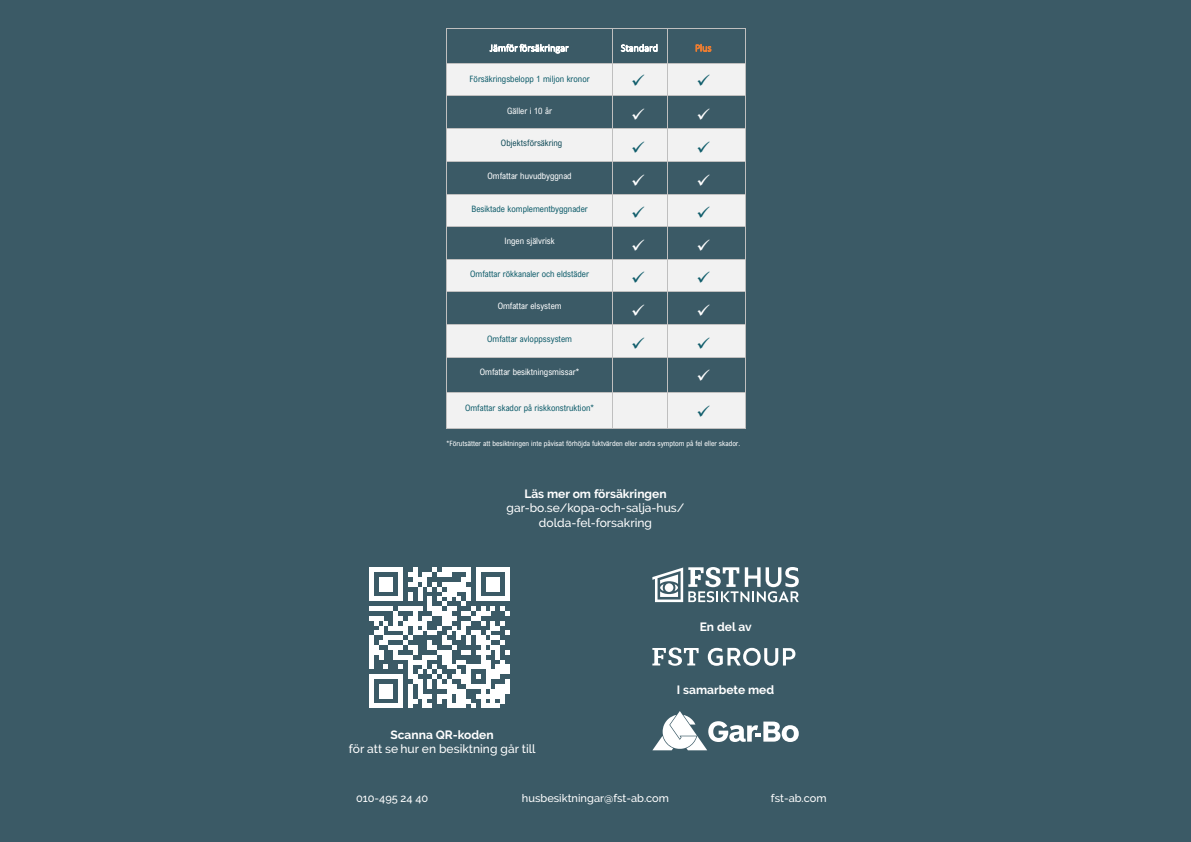
<style>
.page{position:relative;width:1191px;height:842px;background:#3b5a66}
.page>*{position:absolute;margin:0;border:0;box-sizing:border-box;transform-origin:0 0}
.t1{font:500 12px/14.4px "Raleway";color:#fff;text-align:center}
.t2{font:700 12px "Raleway";color:#fff}
.t3{font:500 11px "Raleway";color:#fff}
.t4{font:300 10.3px "Calibri";color:#fff}
.t5{font:300 10.3px "Calibri";color:#ed7d31}
.t6{font:8.8px "Arial Nova Cond";color:#115e6c}
.t7{font:8.8px "Arial Nova Cond";color:#fff}
.t8{font:8.8px "Arial Nova Cond";color:#124c59}
.t9{font:7.3px "Arial Nova Cond";color:#fff}
.s1{font-style:inherit}
</style>
<div class="page">
<svg style="left:652px;top:567px;width:146px;height:35px"></svg>
<svg style="left:652px;top:647px;width:46px;height:19px"></svg>
<svg style="left:708px;top:648px;width:87px;height:18px"></svg>
<svg style="left:652px;top:711px;width:146px;height:39px"></svg>
<svg style="left:369px;top:567px;width:141px;height:141px"></svg>
<hr style="left:447px;top:28px;width:165px;height:1px;background:#bfbfbf">
<hr style="left:612px;top:28px;width:56px;height:1px;background:#bfbfbf">
<hr style="left:668px;top:28px;width:77px;height:1px;background:#bfbfbf">
<hr style="left:446px;top:29px;width:1px;height:34px;background:#bfbfbf">
<hr style="left:612px;top:29px;width:1px;height:34px;background:#bfbfbf">
<hr style="left:668px;top:29px;width:1px;height:34px;background:#bfbfbf">
<hr style="left:745px;top:29px;width:1px;height:34px;background:#bfbfbf">
<div style="left:447px;top:64px;width:165px;height:32px;background:#f2f2f2"></div>
<div style="left:612px;top:64px;width:56px;height:32px;background:#f2f2f2"></div>
<div style="left:668px;top:64px;width:77px;height:32px;background:#f2f2f2"></div>
<hr style="left:447px;top:63px;width:165px;height:1px;background:#bfbfbf">
<hr style="left:612px;top:63px;width:56px;height:1px;background:#bfbfbf">
<hr style="left:668px;top:63px;width:77px;height:1px;background:#bfbfbf">
<hr style="left:446px;top:64px;width:1px;height:32px;background:#bfbfbf">
<hr style="left:612px;top:64px;width:1px;height:32px;background:#bfbfbf">
<hr style="left:668px;top:64px;width:1px;height:32px;background:#bfbfbf">
<hr style="left:745px;top:64px;width:1px;height:32px;background:#bfbfbf">
<hr style="left:447px;top:96px;width:165px;height:1px;background:#bfbfbf">
<hr style="left:612px;top:96px;width:56px;height:1px;background:#bfbfbf">
<hr style="left:668px;top:96px;width:77px;height:1px;background:#bfbfbf">
<hr style="left:446px;top:96px;width:1px;height:33px;background:#bfbfbf">
<hr style="left:612px;top:96px;width:1px;height:33px;background:#bfbfbf">
<hr style="left:668px;top:96px;width:1px;height:33px;background:#bfbfbf">
<hr style="left:745px;top:96px;width:1px;height:33px;background:#bfbfbf">
<div style="left:447px;top:129px;width:165px;height:32px;background:#f2f2f2"></div>
<div style="left:612px;top:129px;width:56px;height:32px;background:#f2f2f2"></div>
<div style="left:668px;top:129px;width:77px;height:32px;background:#f2f2f2"></div>
<hr style="left:447px;top:129px;width:165px;height:1px;background:#bfbfbf">
<hr style="left:612px;top:129px;width:56px;height:1px;background:#bfbfbf">
<hr style="left:668px;top:129px;width:77px;height:1px;background:#bfbfbf">
<hr style="left:446px;top:129px;width:1px;height:32px;background:#bfbfbf">
<hr style="left:612px;top:129px;width:1px;height:32px;background:#bfbfbf">
<hr style="left:668px;top:129px;width:1px;height:32px;background:#bfbfbf">
<hr style="left:745px;top:129px;width:1px;height:32px;background:#bfbfbf">
<hr style="left:447px;top:161px;width:165px;height:1px;background:#bfbfbf">
<hr style="left:612px;top:161px;width:56px;height:1px;background:#bfbfbf">
<hr style="left:668px;top:161px;width:77px;height:1px;background:#bfbfbf">
<hr style="left:446px;top:162px;width:1px;height:32px;background:#bfbfbf">
<hr style="left:612px;top:162px;width:1px;height:32px;background:#bfbfbf">
<hr style="left:668px;top:162px;width:1px;height:32px;background:#bfbfbf">
<hr style="left:745px;top:162px;width:1px;height:32px;background:#bfbfbf">
<div style="left:447px;top:194px;width:165px;height:32px;background:#f2f2f2"></div>
<div style="left:612px;top:194px;width:56px;height:32px;background:#f2f2f2"></div>
<div style="left:668px;top:194px;width:77px;height:32px;background:#f2f2f2"></div>
<hr style="left:447px;top:194px;width:165px;height:1px;background:#bfbfbf">
<hr style="left:612px;top:194px;width:56px;height:1px;background:#bfbfbf">
<hr style="left:668px;top:194px;width:77px;height:1px;background:#bfbfbf">
<hr style="left:446px;top:194px;width:1px;height:32px;background:#bfbfbf">
<hr style="left:612px;top:194px;width:1px;height:32px;background:#bfbfbf">
<hr style="left:668px;top:194px;width:1px;height:32px;background:#bfbfbf">
<hr style="left:745px;top:194px;width:1px;height:32px;background:#bfbfbf">
<hr style="left:447px;top:226px;width:165px;height:1px;background:#bfbfbf">
<hr style="left:612px;top:226px;width:56px;height:1px;background:#bfbfbf">
<hr style="left:668px;top:226px;width:77px;height:1px;background:#bfbfbf">
<hr style="left:446px;top:227px;width:1px;height:32px;background:#bfbfbf">
<hr style="left:612px;top:227px;width:1px;height:32px;background:#bfbfbf">
<hr style="left:668px;top:227px;width:1px;height:32px;background:#bfbfbf">
<hr style="left:745px;top:227px;width:1px;height:32px;background:#bfbfbf">
<div style="left:447px;top:259px;width:165px;height:33px;background:#f2f2f2"></div>
<div style="left:612px;top:259px;width:56px;height:33px;background:#f2f2f2"></div>
<div style="left:668px;top:259px;width:77px;height:33px;background:#f2f2f2"></div>
<hr style="left:447px;top:259px;width:165px;height:1px;background:#bfbfbf">
<hr style="left:612px;top:259px;width:56px;height:1px;background:#bfbfbf">
<hr style="left:668px;top:259px;width:77px;height:1px;background:#bfbfbf">
<hr style="left:446px;top:259px;width:1px;height:33px;background:#bfbfbf">
<hr style="left:612px;top:259px;width:1px;height:33px;background:#bfbfbf">
<hr style="left:668px;top:259px;width:1px;height:33px;background:#bfbfbf">
<hr style="left:745px;top:259px;width:1px;height:33px;background:#bfbfbf">
<hr style="left:447px;top:292px;width:165px;height:1px;background:#bfbfbf">
<hr style="left:612px;top:292px;width:56px;height:1px;background:#bfbfbf">
<hr style="left:668px;top:292px;width:77px;height:1px;background:#bfbfbf">
<hr style="left:446px;top:292px;width:1px;height:32px;background:#bfbfbf">
<hr style="left:612px;top:292px;width:1px;height:32px;background:#bfbfbf">
<hr style="left:668px;top:292px;width:1px;height:32px;background:#bfbfbf">
<hr style="left:745px;top:292px;width:1px;height:32px;background:#bfbfbf">
<div style="left:447px;top:325px;width:165px;height:32px;background:#f2f2f2"></div>
<div style="left:612px;top:325px;width:56px;height:32px;background:#f2f2f2"></div>
<div style="left:668px;top:325px;width:77px;height:32px;background:#f2f2f2"></div>
<hr style="left:447px;top:324px;width:165px;height:1px;background:#bfbfbf">
<hr style="left:612px;top:324px;width:56px;height:1px;background:#bfbfbf">
<hr style="left:668px;top:324px;width:77px;height:1px;background:#bfbfbf">
<hr style="left:446px;top:325px;width:1px;height:32px;background:#bfbfbf">
<hr style="left:612px;top:325px;width:1px;height:32px;background:#bfbfbf">
<hr style="left:668px;top:325px;width:1px;height:32px;background:#bfbfbf">
<hr style="left:745px;top:325px;width:1px;height:32px;background:#bfbfbf">
<hr style="left:447px;top:357px;width:165px;height:1px;background:#bfbfbf">
<hr style="left:612px;top:357px;width:56px;height:1px;background:#bfbfbf">
<hr style="left:668px;top:357px;width:77px;height:1px;background:#bfbfbf">
<hr style="left:446px;top:357px;width:1px;height:36px;background:#bfbfbf">
<hr style="left:612px;top:357px;width:1px;height:36px;background:#bfbfbf">
<hr style="left:668px;top:357px;width:1px;height:36px;background:#bfbfbf">
<hr style="left:745px;top:357px;width:1px;height:36px;background:#bfbfbf">
<div style="left:447px;top:393px;width:165px;height:36px;background:#f2f2f2"></div>
<div style="left:612px;top:393px;width:56px;height:36px;background:#f2f2f2"></div>
<div style="left:668px;top:393px;width:77px;height:36px;background:#f2f2f2"></div>
<hr style="left:447px;top:393px;width:165px;height:1px;background:#bfbfbf">
<hr style="left:612px;top:393px;width:56px;height:1px;background:#bfbfbf">
<hr style="left:668px;top:393px;width:77px;height:1px;background:#bfbfbf">
<hr style="left:446px;top:393px;width:1px;height:36px;background:#bfbfbf">
<hr style="left:447px;top:429px;width:165px;height:1px;background:#bfbfbf">
<hr style="left:612px;top:393px;width:1px;height:36px;background:#bfbfbf">
<hr style="left:612px;top:429px;width:56px;height:1px;background:#bfbfbf">
<hr style="left:668px;top:393px;width:1px;height:36px;background:#bfbfbf">
<hr style="left:668px;top:429px;width:77px;height:1px;background:#bfbfbf">
<hr style="left:745px;top:393px;width:1px;height:36px;background:#bfbfbf">
<p class="t4" style="left:490px;top:42px;width:80px">Jämför försäkringar</p>
<p class="t4" style="left:621px;top:42px;width:39px">Standard</p>
<p class="t5" style="left:695px;top:42px;width:18px">Plus</p>
<p class="t6" style="left:469px;top:74px;width:122px">Försäkringsbelopp 1 miljon kronor</p>
<p class="t7" style="left:507px;top:105px;width:46px">Gäller i 10 år</p>
<p class="t8" style="left:501px;top:138px;width:63px">Objekt<span class="s1">s</span>försäkring</p>
<p class="t7" style="left:487px;top:170px;width:86px">Omfattar huvudbyggnad</p>
<p class="t6" style="left:471px;top:203px;width:118px">Besiktade komplementbyggnader</p>
<p class="t7" style="left:504px;top:236px;width:52px">Ingen självrisk</p>
<p class="t6" style="left:470px;top:268px;width:120px">Omfattar rökkanaler och eldstäder</p>
<p class="t7" style="left:497px;top:301px;width:65px">Omfattar elsystem</p>
<p class="t6" style="left:487px;top:334px;width:86px">Omfattar avloppssystem</p>
<p class="t7" style="left:480px;top:366px;width:101px">Omfattar besiktningsmissar*</p>
<p class="t6" style="left:465px;top:402px;width:130px">Omfattar skador på riskkonstruktion*</p>
<p class="t9" style="left:446px;top:439px;width:295px">*Förutsätter att besiktningen inte påvisat förhöjda fuktvärden eller andra symptom på fel eller skador.</p>
<h1 class="t2" style="left:524px;top:487px;width:144px">Läs mer om försäkringen</h1>
<h1 class="t1" style="left:506px;top:501px;width:179px">gar-bo.se/kopa-och-salja-hus/ dolda-fel-forsakring</h1>
<h1 class="t2" style="left:700px;top:619px;width:53px">En del av</h1>
<h1 class="t2" style="left:390px;top:728px;width:105px">Scanna QR-koden</h1>
<h1 class="t1" style="left:349px;top:742px;width:188px">för att se hur en besiktning går till</h1>
<h1 class="t2" style="left:677px;top:683px;width:99px">I samarbete med</h1>
<p class="t3" style="left:356px;top:792px;width:74px">010-495 24 40</p>
<p class="t3" style="left:522px;top:792px;width:149px">husbesiktningar@fst-ab.com</p>
<p class="t3" style="left:771px;top:792px;width:57px">fst-ab.com</p>
</div>
